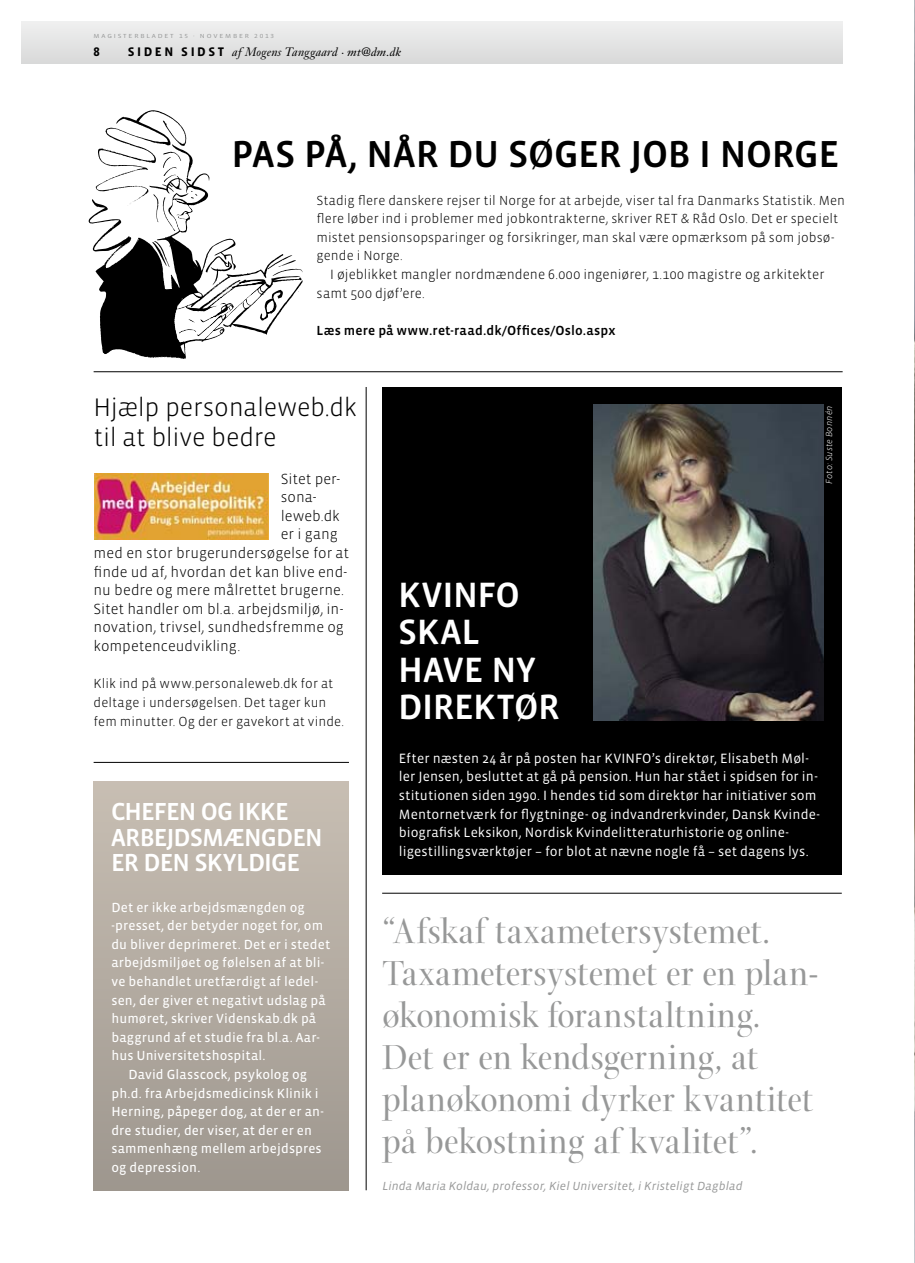
<style>
.page{position:relative;width:915px;height:1263px;background:#fff}
.page>*{position:absolute;margin:0;border:0;box-sizing:border-box;transform-origin:0 0}
.t1{font:500 38.4px "Vista Sans OT";letter-spacing:-.01em;color:#000}
.t2{font:37.5px/42px "Arepo";letter-spacing:.005em;color:#979898}
.t3{font:500 36px/37.5px "Vista Sans OT";letter-spacing:-.01em;color:#fff}
.t4{font:300 25.95px/30.9px "Vista Sans OT";letter-spacing:-.01em;color:#000}
.t5{font:500 25.2px/25.2px "Vista Sans OT";letter-spacing:-.035em;color:#fff}
.t6{font:300 15px "Vista Sans OT";color:#000}
.t7{font:13.8px/18.6px "Vista Sans OT";letter-spacing:.01em;color:#fff}
.t8{font:300 13.8px/18.6px "Vista Sans OT";letter-spacing:.005em;color:#000}
.t9{font:13.5px "Vista Sans OT";letter-spacing:.01em;color:#fff}
.t10{font:300 13.5px/18.6px "Vista Sans OT";letter-spacing:.005em;color:#000}
.t11{font:500 13.5px "Vista Sans OT";letter-spacing:.01em;color:#000}
.t12{font:700 12.75px "Vista Sans OT";color:#000}
.t13{font:italic 12px "Vista Sans OT";letter-spacing:.01em;color:#979898}
.t14{font:italic 12px "Janson Text";letter-spacing:.01em;color:#000}
.t15{font:italic 300 9px "Vista Sans OT";letter-spacing:.015em;color:#fff}
.t16{font:6px "Vista Sans OT";letter-spacing:.25em;color:#979898;scale:1.2 1}
.s1{font-family:"Vista Sans OT";font-weight:700;font-style:normal;font-size:12.75px}
</style>
<div class="page">
<hr style="left:94px;top:371px;width:748px;height:1px;background:#000">
<hr style="left:366px;top:387px;width:1px;height:803px;background:#000">
<div style="left:382px;top:387px;width:459px;height:487px;background:#000"></div>
<img style="left:593px;top:405px;width:230px;height:316px">
<div style="left:94px;top:781px;width:255px;height:410px;background:linear-gradient(to bottom,#c8beb3,#9e978e)"></div>
<img style="left:95px;top:473px;width:173px;height:66px">
<svg style="left:89px;top:110px;width:214px;height:249px"></svg>
<hr style="left:382px;top:893px;width:459px;height:1px;background:#000">
<hr style="left:94px;top:762px;width:255px;height:1px;background:#000">
<img style="left:914px;top:0;width:1px;height:1263px">
<div style="left:21px;top:21px;width:821px;height:43px;background:#e4e4e4"></div>
<p class="t16" style="left:94px;top:33px;width:152px">MAGISTERBLADET 15 · NOVEMBER 2013</p>
<p class="t12" style="left:94px;top:45px;width:8px">8</p>
<p class="t14" style="left:128px;top:47px;width:275px"><span class="s1">S I D E N S I D S T</span> af Mogens Tanggaard · mt@dm.dk</p>
<h1 class="t1" style="left:231px;top:135px;width:609px">PAS PÅ, NÅR DU SØGER JOB I NORGE</h1>
<p class="t10" style="left:316px;top:191px;width:529px">Stadig flere danskere rejser til Norge for at arbejde, viser tal fra Danmarks Statistik. Men flere løber ind i problemer med jobkontrakterne, skriver RET &amp; Råd Oslo. Det er specielt mistet pensionsopsparinger og forsikringer, man skal være opmærksom på som jobsø&shy;gende i Norge.</p>
<p class="t8" style="left:316px;top:266px;width:509px;text-indent:13px">I øjeblikket mangler nordmændene 6.000 ingeniører, 1.100 magistre og arkitekter samt 500 djøf’ere.</p>
<p class="t11" style="left:316px;top:324px;width:300px">Læs mere på www.ret-raad.dk/Offices/Oslo.aspx</p>
<h3 class="t4" style="left:94px;top:392px;width:265px">Hjælp personaleweb.dk til at blive bedre</h3>
<p class="t15" style="left:824px;top:484px;width:80px;rotate:-90deg">Foto: Suste Bonnén</p>
<p class="t6" style="left:281px;top:471px;width:61px">Sitet per-</p>
<p class="t6" style="left:281px;top:490px;width:37px">sona-</p>
<p class="t6" style="left:281px;top:508px;width:60px">leweb.dk</p>
<p class="t6" style="left:281px;top:527px;width:59px">er i gang</p>
<p class="t6" style="left:94px;top:546px;width:257px">med en stor brugerundersøgelse for at</p>
<p class="t6" style="left:94px;top:564px;width:255px">finde ud af, hvordan det kan blive end-</p>
<p class="t6" style="left:94px;top:583px;width:252px">nu bedre og mere målrettet brugerne.</p>
<p class="t6" style="left:94px;top:601px;width:251px">Sitet handler om bl.a. arbejdsmiljø, in-</p>
<p class="t6" style="left:94px;top:620px;width:252px">novation, trivsel, sundhedsfremme og</p>
<p class="t6" style="left:94px;top:639px;width:148px">kompetenceudvikling.</p>
<p class="t10" style="left:94px;top:675px;width:252px">Klik ind på www.personaleweb.dk for at deltage i undersøgelsen. Det tager kun fem minutter. Og der er gavekort at vinde.</p>
<h3 class="t3" style="left:398px;top:577px;width:163px">KVINFO<br>SKAL<br>HAVE NY<br>DIREKTØR</h3>
<p class="t7" style="left:399px;top:749px;width:422px">Efter næsten 24 år på posten har KVINFO’s direktør, Elisabeth Møl&shy;ler Jensen, besluttet at gå på pension. Hun har stået i spidsen for in&shy;stitutionen siden 1990. I hendes tid som direktør har initiativer som Mentornetværk for flygtninge- og indvandrerkvinder, Dansk Kvinde&shy;biografisk Leksikon, Nordisk Kvindelitteraturhistorie og online&shy;ligestillingsværktøjer – for blot at nævne nogle få – set dagens lys.</p>
<h3 class="t5" style="left:111px;top:800px;width:213px">CHEFEN OG IKKE<br>ARBEJDSMÆNGDEN<br>ER DEN SKYLDIGE</h3>
<p class="t9" style="left:111px;top:900px;width:195px">Det er ikke arbejdsmængden og</p>
<p class="t9" style="left:111px;top:919px;width:213px">-presset, der betyder noget for, om</p>
<p class="t9" style="left:111px;top:937px;width:220px">du bliver deprimeret. Det er i stedet</p>
<p class="t9" style="left:111px;top:956px;width:214px">arbejdsmiljøet og følelsen af at bli-</p>
<p class="t9" style="left:111px;top:975px;width:208px">ve behandlet uretfærdigt af ledel-</p>
<p class="t9" style="left:111px;top:993px;width:215px">sen, der giver et negativt udslag på</p>
<p class="t9" style="left:111px;top:1012px;width:206px">humøret, skriver Videnskab.dk på</p>
<p class="t9" style="left:111px;top:1030px;width:210px">baggrund af et studie fra bl.a. Aar-</p>
<p class="t9" style="left:111px;top:1049px;width:155px">hus Universitetshospital.</p>
<p class="t9" style="left:128px;top:1068px;width:180px">David Glasscock, psykolog og</p>
<p class="t9" style="left:111px;top:1086px;width:209px">ph.d. fra Arbejdsmedicinsk Klinik i</p>
<p class="t9" style="left:111px;top:1105px;width:214px">Herning, påpeger dog, at der er an-</p>
<p class="t9" style="left:111px;top:1123px;width:202px">dre studier, der viser, at der er en</p>
<p class="t9" style="left:111px;top:1142px;width:212px">sammenhæng mellem arbejdspres</p>
<p class="t9" style="left:111px;top:1161px;width:90px">og depression.</p>
<h2 class="t2" style="left:382px;top:915px;width:437px">“Afskaf taxametersystemet.<br>Taxametersystemet er en plan&shy;økonomisk foranstaltning.<br>Det er en kendsgerning, at planøkonomi dyrker kvantitet på bekostning af kvalitet”.</h2>
<p class="t13" style="left:382px;top:1180px;width:361px">Linda Maria Koldau, professor, Kiel Universitet, i Kristeligt Dagblad</p>
</div>
